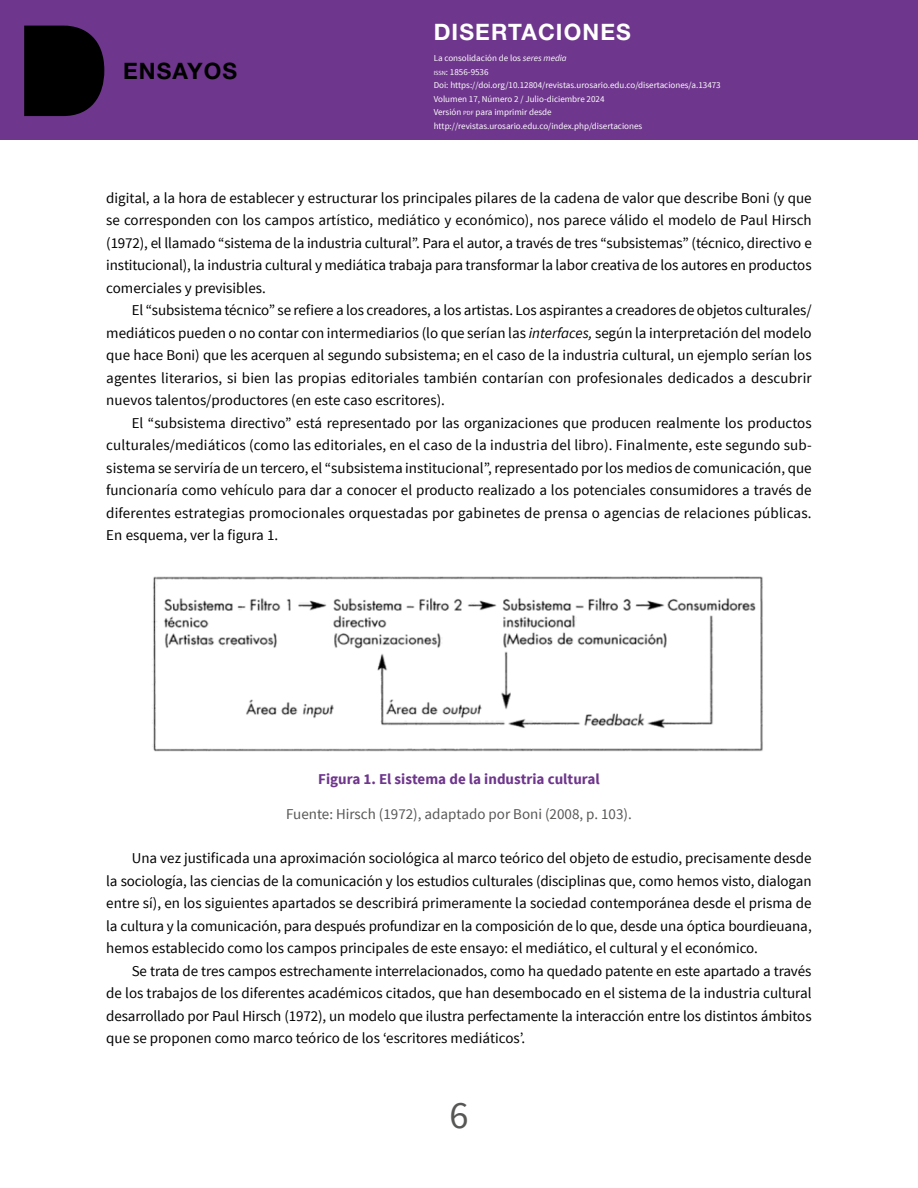
<style>
.page{position:relative;width:918px;height:1188px;background:#fff}
.page>*{position:absolute;margin:0;border:0;box-sizing:border-box;transform-origin:0 0}
.t1{font:38.4px "Source Sans Pro";color:#575756}
.t2{font:700 22.65px "Helvetica Neue LT Std";letter-spacing:.05em;color:#fff}
.t3{font:700 22.65px "Helvetica Neue LT Std";letter-spacing:.05em;color:#000}
.t4{font:15px/22.5px "Source Sans Pro";color:#000;text-align:justify}
.t5{font:15px "Source Sans Pro";color:#575756}
.t6{font:700 15px "Source Sans Pro";color:#6e368c}
.t7{font:9px/13.5px "Source Sans Pro";color:#fff}
.s1{font-style:italic}
.s2{font-size:6.3px}
</style>
<div class="page">
<div style="left:0;top:0;width:918px;height:139px;background:#6e368c"></div>
<svg style="left:24px;top:26px;width:80px;height:90px;background:#0a040c"></svg>
<img style="left:152px;top:576px;width:611px;height:176px">
<h2 class="t3" style="left:123px;top:57px;width:116px">ENSAYOS</h2>
<h2 class="t2" style="left:434px;top:18px;width:199px">DISERTACIONES</h2>
<p class="t7" style="left:434px;top:52px;width:289px">La consolidación de los <span class="s1">seres media<br></span><span class="s2">ISSN</span>: 1856-9536<br>Doi: https://doi.org/10.12804/revistas.urosario.edu.co/disertaciones/a.13473<br>Volumen 17, Número 2 / Julio-diciembre 2024<br>Versión <span class="s2">PDF</span> para imprimir desde http://revistas.urosario.edu.co/index.php/disertaciones</p>
<p class="t4" style="left:106px;top:187px;width:707px">digital, a la hora de establecer y estructurar los principales pilares de la cadena de valor que describe Boni (y que se corresponden con los campos artístico, mediático y económico), nos parece válido el modelo de Paul Hirsch (1972), el llamado “sistema de la industria cultural”. Para el autor, a través de tres “subsistemas” (técnico, directivo e institucional), la industria cultural y mediática trabaja para transformar la labor creativa de los autores en productos comerciales y previsibles.</p>
<p class="t4" style="left:106px;top:299px;width:707px;text-indent:26px">El “subsistema técnico” se refiere a los creadores, a los artistas. Los aspirantes a creadores de objetos culturales/ mediáticos pueden o no contar con intermediarios (lo que serían las <span class="s1">interfaces,</span> según la interpretación del modelo que hace Boni) que les acerquen al segundo subsistema; en el caso de la industria cultural, un ejemplo serían los agentes literarios, si bien las propias editoriales también contarían con profesionales dedicados a descubrir nuevos talentos/productores (en este caso escritores).</p>
<p class="t4" style="left:106px;top:412px;width:707px;text-indent:26px">El “subsistema directivo” está representado por las organizaciones que producen realmente los productos culturales/mediáticos (como las editoriales, en el caso de la industria del libro). Finalmente, este segundo sub&shy;sistema se serviría de un tercero, el “subsistema institucional”, representado por los medios de comunicación, que funcionaría como vehículo para dar a conocer el producto realizado a los potenciales consumidores a través de diferentes estrategias promocionales orquestadas por gabinetes de prensa o agencias de relaciones públicas.<br>En esquema, ver la figura 1.</p>
<p class="t6" style="left:318px;top:769px;width:283px">Figura 1. El sistema de la industria cultural</p>
<p class="t5" style="left:286px;top:805px;width:347px">Fuente: Hirsch (1972), adaptado por Boni (2008, p. 103).</p>
<p class="t4" style="left:106px;top:847px;width:707px;text-indent:26px">Una vez justificada una aproximación sociológica al marco teórico del objeto de estudio, precisamente desde la sociología, las ciencias de la comunicación y los estudios culturales (disciplinas que, como hemos visto, dialogan entre sí), en los siguientes apartados se describirá primeramente la sociedad contemporánea desde el prisma de la cultura y la comunicación, para después profundizar en la composición de lo que, desde una óptica bourdieuana, hemos establecido como los campos principales de este ensayo: el mediático, el cultural y el económico.</p>
<p class="t4" style="left:106px;top:960px;width:707px;text-indent:26px">Se trata de tres campos estrechamente interrelacionados, como ha quedado patente en este apartado a través de los trabajos de los diferentes académicos citados, que han desembocado en el sistema de la industria cultural desarrollado por Paul Hirsch (1972), un modelo que ilustra perfectamente la interacción entre los distintos ámbitos que se proponen como marco teórico de los ‘escritores mediáticos’.</p>
<h1 class="t1" style="left:449px;top:1092px;width:21px">6</h1>
</div>
